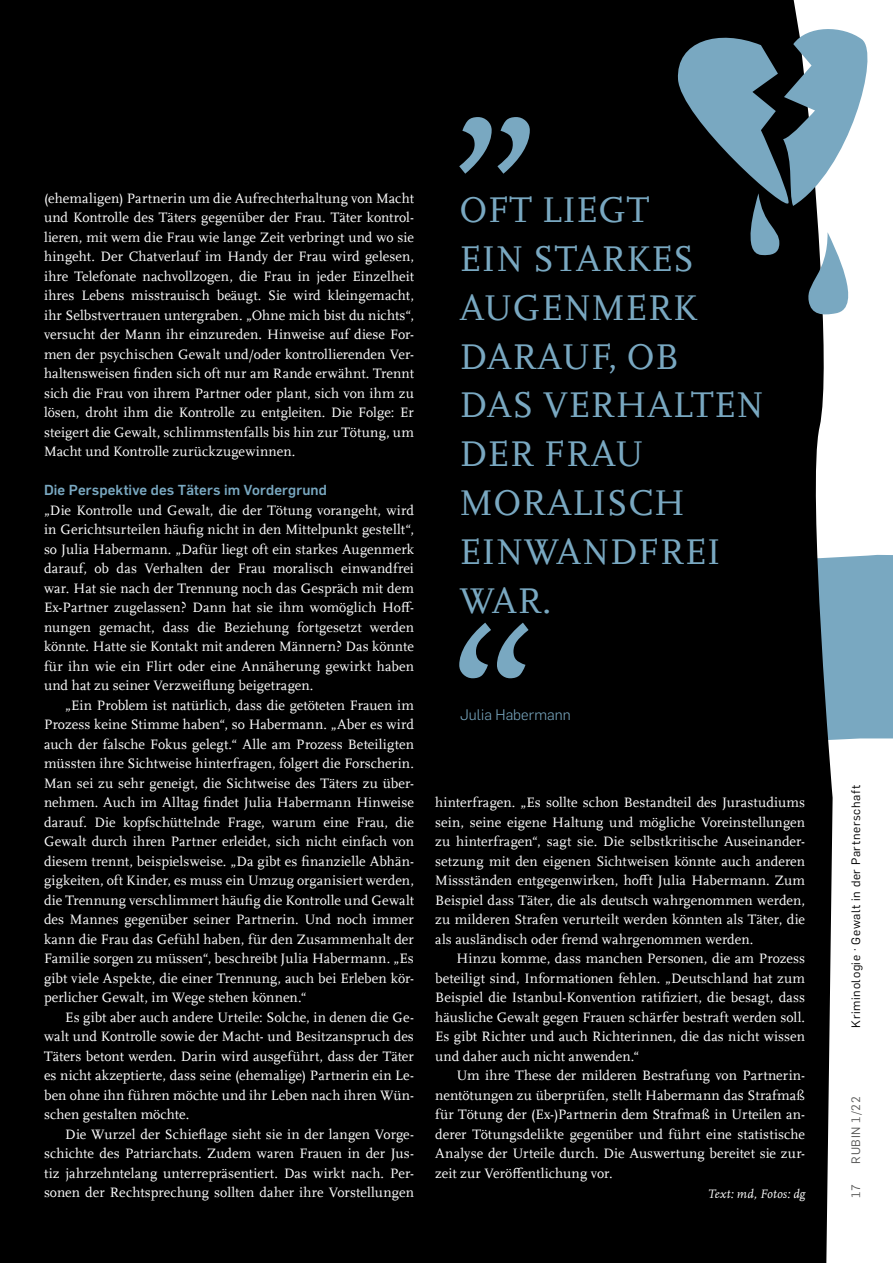
<style>
.page{position:relative;width:893px;height:1263px;background:#fff}
.page>*{position:absolute;margin:0;border:0;box-sizing:border-box;transform-origin:0 0}
.t1{font:37.5px/48.8px "RUB Scala MZ";letter-spacing:.01em;color:#79a8c1}
.t2{font:300 15px "Rub Flama";color:#79a8c1}
.t3{font:14.25px/19.5px "RUB Scala MZ";letter-spacing:.005em;color:#fff;text-align:justify}
.t4{font:700 14.25px "Rub Flama";letter-spacing:.01em;color:#79a8c1}
.t5{font:italic 12.75px "RUB Scala MZ";letter-spacing:.015em;color:#fff}
.t6{font:12px "Rub Flama";letter-spacing:.05em;color:#000}
.t7{font:12px "Rub Flama";letter-spacing:.055em;color:#575756}
</style>
<div class="page">
<div style="left:833px;top:555px;width:60px;height:185px;background:#79a8c1"></div>
<div style="left:0;top:0;width:833px;height:1263px;background:#000"></div>
<svg style="left:676px;top:25px;width:192px;height:291px;background:#52646d"></svg>
<svg style="left:459px;top:117px;width:71px;height:57px;background:#354a55"></svg>
<svg style="left:459px;top:623px;width:70px;height:55px;background:#354a55"></svg>
<p class="t3" style="left:44px;top:188px;width:371px">(ehemaligen) Partnerin um die Aufrechterhaltung von Macht und Kontrolle des Täters gegenüber der Frau. Täter kontrol&shy;lieren, mit wem die Frau wie lange Zeit verbringt und wo sie hingeht. Der Chatverlauf im Handy der Frau wird gelesen, ihre Telefonate nachvollzogen, die Frau in jeder Einzelheit ihres Lebens misstrauisch beäugt. Sie wird kleingemacht, ihr Selbstvertrauen untergraben. „Ohne mich bist du nichts“, versucht der Mann ihr einzureden. Hinweise auf diese For&shy;men der psychischen Gewalt und/oder kontrollierenden Ver&shy;haltensweisen finden sich oft nur am Rande erwähnt. Trennt sich die Frau von ihrem Partner oder plant, sich von ihm zu lösen, droht ihm die Kontrolle zu entgleiten. Die Folge: Er steigert die Gewalt, schlimmstenfalls bis hin zur Tötung, um Macht und Kontrolle zurückzugewinnen.</p>
<p class="t4" style="left:44px;top:480px;width:284px">Die Perspektive des Täters im Vordergrund</p>
<p class="t3" style="left:44px;top:500px;width:371px">„Die Kontrolle und Gewalt, die der Tötung vorangeht, wird in Gerichtsurteilen häufig nicht in den Mittelpunkt gestellt“, so Julia Habermann. „Dafür liegt oft ein starkes Augenmerk darauf, ob das Verhalten der Frau moralisch einwandfrei war. Hat sie nach der Trennung noch das Gespräch mit dem Ex-Partner zugelassen? Dann hat sie ihm womöglich Hoff&shy;nungen gemacht, dass die Beziehung fortgesetzt werden könnte. Hatte sie Kontakt mit anderen Männern? Das könnte für ihn wie ein Flirt oder eine Annäherung gewirkt haben und hat zu seiner Verzweiflung beigetragen.</p>
<p class="t3" style="left:44px;top:695px;width:371px;text-indent:21px">„Ein Problem ist natürlich, dass die getöteten Frauen im Prozess keine Stimme haben“, so Habermann. „Aber es wird auch der falsche Fokus gelegt.“ Alle am Prozess Beteiligten müssten ihre Sichtweise hinterfragen, folgert die Forscherin.<br>Man sei zu sehr geneigt, die Sichtweise des Täters zu über&shy;nehmen. Auch im Alltag findet Julia Habermann Hinweise darauf. Die kopfschüttelnde Frage, warum eine Frau, die Gewalt durch ihren Partner erleidet, sich nicht einfach von diesem trennt, beispielsweise. „Da gibt es finanzielle Abhän&shy;gigkeiten, oft Kinder, es muss ein Umzug organisiert werden, die Trennung verschlimmert häufig die Kontrolle und Gewalt des Mannes gegenüber seiner Partnerin. Und noch immer kann die Frau das Gefühl haben, für den Zusammenhalt der Familie sorgen zu müssen“, beschreibt Julia Habermann. „Es gibt viele Aspekte, die einer Trennung, auch bei Erleben kör&shy;perlicher Gewalt, im Wege stehen können.“</p>
<p class="t3" style="left:44px;top:1007px;width:371px;text-indent:21px">Es gibt aber auch andere Urteile: Solche, in denen die Ge&shy;walt und Kontrolle sowie der Macht- und Besitzanspruch des Täters betont werden. Darin wird ausgeführt, dass der Täter es nicht akzeptierte, dass seine (ehemalige) Partnerin ein Le&shy;ben ohne ihn führen möchte und ihr Leben nach ihren Wün&shy;schen gestalten möchte.</p>
<p class="t3" style="left:44px;top:1124px;width:371px;text-indent:21px">Die Wurzel der Schieflage sieht sie in der langen Vorge&shy;schichte des Patriarchats. Zudem waren Frauen in der Jus&shy;tiz jahrzehntelang unterrepräsentiert. Das wirkt nach. Per&shy;sonen der Rechtsprechung sollten daher ihre Vorstellungen</p>
<h1 class="t1" style="left:459px;top:184px;width:306px">OFT LIEGT<br>EIN STARKES<br>AUGENMERK<br>DARAUF, OB<br>DAS VERHALTEN<br>DER FRAU<br>MORALISCH<br>EINWANDFREI<br>WAR.</h1>
<p class="t2" style="left:460px;top:704px;width:112px">Julia Habermann</p>
<p class="t3" style="left:435px;top:792px;width:371px">hinterfragen. „Es sollte schon Bestandteil des Jurastudiums sein, seine eigene Haltung und mögliche Voreinstellungen zu hinterfragen“, sagt sie. Die selbstkritische Auseinander&shy;setzung mit den eigenen Sichtweisen könnte auch anderen Missständen entgegenwirken, hofft Julia Habermann. Zum Beispiel dass Täter, die als deutsch wahrgenommen werden, zu milderen Strafen verurteilt werden könnten als Täter, die als ausländisch oder fremd wahrgenommen werden.</p>
<p class="t3" style="left:435px;top:948px;width:371px;text-indent:21px">Hinzu komme, dass manchen Personen, die am Prozess beteiligt sind, Informationen fehlen. „Deutschland hat zum Beispiel die Istanbul-Konvention ratifiziert, die besagt, dass häusliche Gewalt gegen Frauen schärfer bestraft werden soll.<br>Es gibt Richter und auch Richterinnen, die das nicht wissen und daher auch nicht anwenden.“</p>
<p class="t3" style="left:435px;top:1065px;width:371px;text-indent:21px">Um ihre These der milderen Bestrafung von Partnerin&shy;nentötungen zu überprüfen, stellt Habermann das Strafmaß für Tötung der (Ex-)Partnerin dem Strafmaß in Urteilen an&shy;derer Tötungsdelikte gegenüber und führt eine statistische Analyse der Urteile durch. Die Auswertung bereitet sie zur&shy;zeit zur Veröffentlichung vor.</p>
<p class="t5" style="left:708px;top:1185px;width:99px">Text: md, Fotos: dg</p>
<p class="t6" style="left:848px;top:1027px;width:244px;rotate:-90deg">Kriminologie · Gewalt in der Partnerschaft</p>
<p class="t7" style="left:848px;top:1163px;width:69px;rotate:-90deg">RUBIN 1/22</p>
<p class="t7" style="left:848px;top:1197px;width:15px;rotate:-90deg">17</p>
</div>
